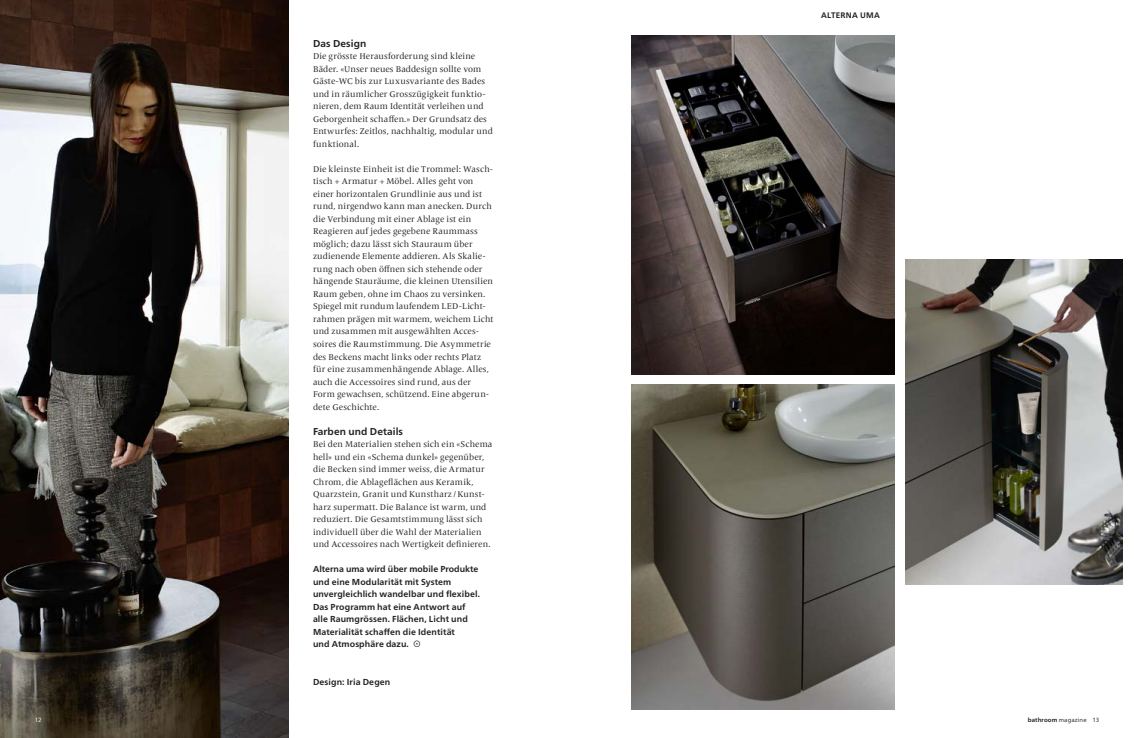
<style>
.page{position:relative;width:1134px;height:738px;background:#fff}
.page>*{position:absolute;margin:0;border:0;box-sizing:border-box;transform-origin:0 0}
.t1{font:700 10px "Frutiger Neue LT Pro";letter-spacing:.01em;color:#231f20}
.t2{font:8.7px/12.5px "Frutiger Serif LT Pro";letter-spacing:.01em;color:#231f20}
.t3{font:700 8.7px/12.5px "Frutiger Neue LT Pro";letter-spacing:.01em;color:#231f20}
.t4{font:700 8px "Frutiger Neue LT Pro";letter-spacing:.03em;color:#231f20}
.t5{font:6px "Frutiger Neue LT Pro";letter-spacing:.02em;color:#231f20}
.t6{font:6px "Frutiger Neue LT Pro";color:#fff}
.s1{font-weight:700}
</style>
<div class="page">
<img style="left:631px;top:36px;width:263px;height:338px">
<img style="left:631px;top:384px;width:263px;height:325px">
<img style="left:0;top:0;width:288px;height:737px">
<img style="left:905px;top:259px;width:217px;height:325px">
<p class="t1" style="left:313px;top:37px;width:55px">Das Design</p>
<p class="t2" style="left:313px;top:50px;width:181px">Die grösste Herausforderung sind kleine Bäder. «Unser neues Baddesign sollte vom Gäste-WC bis zur Luxusvariante des Bades und in räumlicher Grosszügigkeit funktio&shy;nieren, dem Raum Identität verleihen und Geborgenheit schaffen.» Der Grundsatz des Entwurfes: Zeitlos, nachhaltig, modular und funktional.</p>
<p class="t2" style="left:313px;top:162px;width:182px">Die kleinste Einheit ist die Trommel: Wasch&shy;tisch + Armatur + Möbel. Alles geht von einer horizontalen Grundlinie aus und ist rund, nirgendwo kann man anecken. Durch die Verbindung mit einer Ablage ist ein Reagieren auf jedes gegebene Raummass möglich; dazu lässt sich Stauraum über zudienende Elemente addieren. Als Skalie&shy;rung nach oben öffnen sich stehende oder hängende Stauräume, die kleinen Utensilien Raum geben, ohne im Chaos zu versinken.<br>Spiegel mit rundum laufendem LED-Licht&shy;rahmen prägen mit warmem, weichem Licht und zusammen mit ausgewählten Acces&shy;soires die Raumstimmung. Die Asymmetrie des Beckens macht links oder rechts Platz für eine zusammenhängende Ablage. Alles, auch die Accessoires sind rund, aus der Form gewachsen, schützend. Eine abgerun&shy;dete Geschichte.</p>
<p class="t1" style="left:313px;top:425px;width:92px">Farben und Details</p>
<p class="t2" style="left:313px;top:437px;width:181px">Bei den Materialien stehen sich ein «Schema hell» und ein «Schema dunkel» gegenüber, die Becken sind immer weiss, die Armatur Chrom, die Ablageflächen aus Keramik, Quarzstein, Granit und Kunstharz/Kunst&shy;harz supermatt. Die Balance ist warm, und reduziert. Die Gesamtstimmung lässt sich individuell über die Wahl der Materialien und Accessoires nach Wertigkeit definieren.</p>
<p class="t3" style="left:313px;top:562px;width:168px">Alterna uma wird über mobile Produkte und eine Modularität mit System unvergleichlich wandelbar und flexibel.<br>Das Programm hat eine Antwort auf alle Raumgrössen. Flächen, Licht und Materialität schaffen die Identität<br>und Atmosphäre dazu.</p>
<p class="t3" style="left:313px;top:675px;width:79px">Design: Iria Degen</p>
<p class="t4" style="left:821px;top:11px;width:60px">ALTERNA UMA</p>
<p class="t6" style="left:35px;top:716px;width:8px">12</p>
<p class="t5" style="left:1028px;top:716px;width:72px"><span class="s1">bathroom</span> magazine 13</p>
</div>
